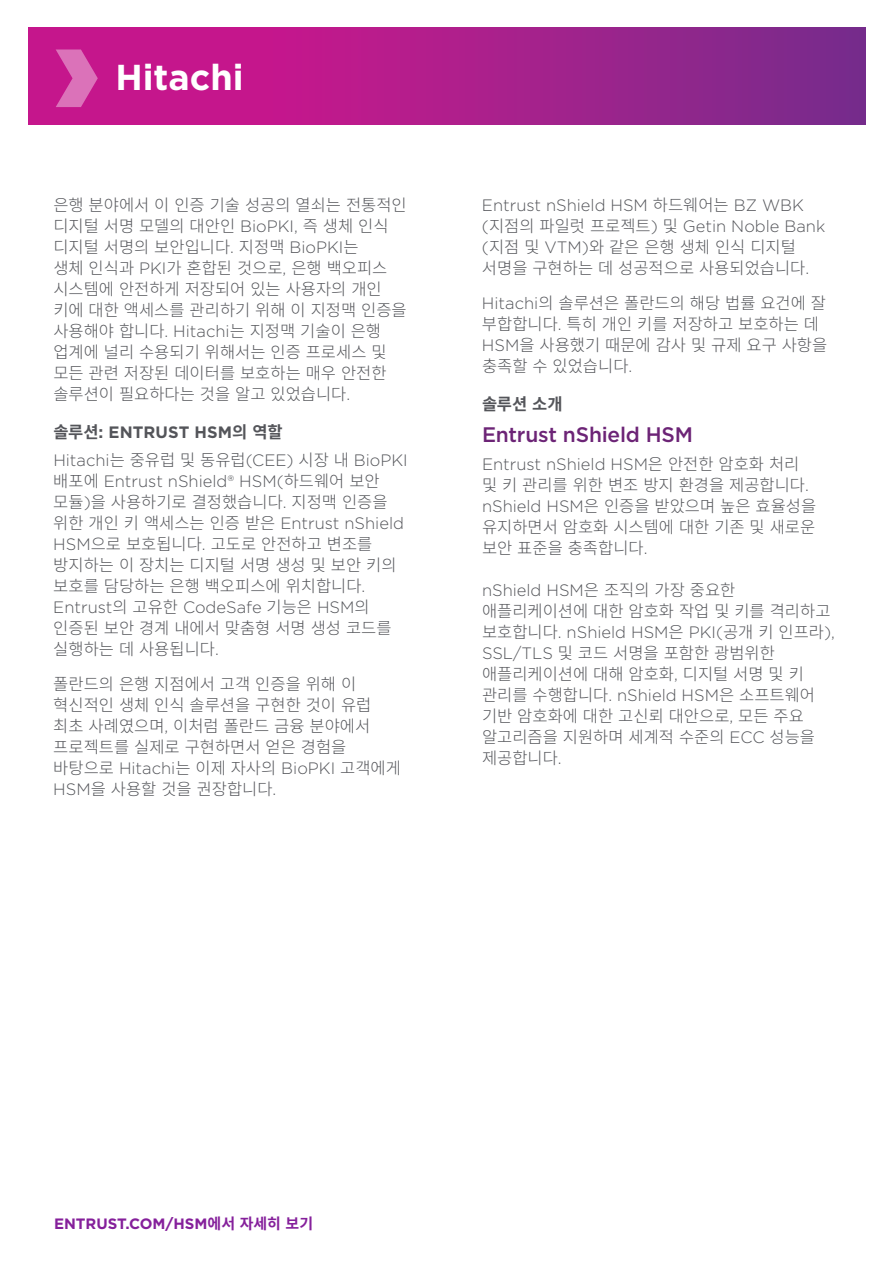
<style>
.page{position:relative;width:893px;height:1263px;background:#fff}
.page>*{position:absolute;margin:0;border:0;box-sizing:border-box;transform-origin:0 0}
.t1{font:700 36px "Gotham";color:#fff}
.t2{font:500 21px "Gotham";letter-spacing:-.01em;color:#6c2476}
.t3{font:300 16.5px/21px "Noto Sans CJ Kkr";color:#54555a}
.t4{font:300 16.5px/27.8px "Gotham";color:#54555a}
.t5{font:700 16.5px "Noto Sans CJ Kkr";color:#54555a}
.t6{font:700 15px "Gotham";color:#85209b}
.s1{font-family:"Gotham"}
.s2{font-family:"Noto Sans CJ Kkr";font-weight:700}
.s3{font-weight:700}
.s4{font-family:"Noto Sans CJ Kkr"}
</style>
<div class="page">
<svg style="left:29px;top:27px;width:837px;height:98px;background:#a91e8b"></svg>
<svg style="left:56px;top:50px;width:42px;height:57px;background:#d24da7"></svg>
<h1 class="t1" style="left:115px;top:54px;width:130px">Hitachi</h1>
<p class="t3" style="left:53px;top:195px;width:355px">은행 분야에서 이 인증 기술 성공의 열쇠는 전통적인 디지털 서명 모델의 대안인 <span class="s1">BioPKI,</span> 즉 생체 인식 디지털 서명의 보안입니다<span class="s1">.</span> 지정맥 <span class="s1">BioPKI</span>는<br>생체 인식과 <span class="s1">PKI</span>가 혼합된 것으로<span class="s1">,</span> 은행 백오피스 시스템에 안전하게 저장되어 있는 사용자의 개인 키에 대한 액세스를 관리하기 위해 이 지정맥 인증을 사용해야 합니다<span class="s1">. Hitachi</span>는 지정맥 기술이 은행 업계에 널리 수용되기 위해서는 인증 프로세스 및 모든 관련 저장된 데이터를 보호하는 매우 안전한 솔루션이 필요하다는 것을 알고 있었습니다<span class="s1">.</span></p>
<p class="t4" style="left:53px;top:418px;width:356px"><span class="s2">솔루션</span><span class="s3">: ENTRUST HSM</span><span class="s2">의 역할<br></span>Hitachi<span class="s4">는 중유럽 및 동유럽</span>(CEE) <span class="s4">시장 내</span> BioPKI</p>
<p class="t4" style="left:53px;top:467px;width:328px"><span class="s4">배포에</span> Entrust nShield® HSM(<span class="s4">하드웨어 보안</span></p>
<p class="t3" style="left:53px;top:492px;width:336px">모듈<span class="s1">)</span>을 사용하기로 결정했습니다<span class="s1">.</span> 지정맥 인증을</p>
<p class="t4" style="left:53px;top:509px;width:352px"><span class="s4">위한 개인 키 액세스는 인증 받은</span> Entrust nShield</p>
<p class="t3" style="left:53px;top:534px;width:345px"><span class="s1">HSM</span>으로 보호됩니다<span class="s1">.</span> 고도로 안전하고 변조를 방지하는 이 장치는 디지털 서명 생성 및 보안 키의 보호를 담당하는 은행 백오피스에 위치합니다<span class="s1">.</span></p>
<p class="t4" style="left:53px;top:593px;width:318px">Entrust<span class="s4">의 고유한</span> CodeSafe <span class="s4">기능은</span> HSM<span class="s4">의</span></p>
<p class="t3" style="left:53px;top:618px;width:340px">인증된 보안 경계 내에서 맞춤형 서명 생성 코드를 실행하는 데 사용됩니다<span class="s1">.</span></p>
<p class="t3" style="left:53px;top:674px;width:349px">폴란드의 은행 지점에서 고객 인증을 위해 이 혁신적인 생체 인식 솔루션을 구현한 것이 유럽 최초 사례였으며<span class="s1">,</span> 이처럼 폴란드 금융 분야에서 프로젝트를 실제로 구현하면서 얻은 경험을 바탕으로 <span class="s1">Hitachi</span>는 이제 자사의 <span class="s1">BioPKI</span> 고객에게<br><span class="s1">HSM</span>을 사용할 것을 권장합니다<span class="s1">.</span></p>
<p class="t4" style="left:482px;top:194px;width:345px;line-height:21px">Entrust nShield HSM <span class="s4">하드웨어는</span> BZ WBK (<span class="s4">지점의 파일럿 프로젝트</span>) <span class="s4">및</span> Getin Noble Bank</p>
<p class="t3" style="left:482px;top:237px;width:329px"><span class="s1">(</span>지점 및 <span class="s1">VTM)</span>와 같은 은행 생체 인식 디지털 서명을 구현하는 데 성공적으로 사용되었습니다<span class="s1">.</span></p>
<p class="t3" style="left:482px;top:293px;width:347px"><span class="s1">Hitachi</span>의 솔루션은 폴란드의 해당 법률 요건에 잘 부합합니다<span class="s1">.</span> 특히 개인 키를 저장하고 보호하는 데<br><span class="s1">HSM</span>을 사용했기 때문에 감사 및 규제 요구 사항을 충족할 수 있었습니다<span class="s1">.</span></p>
<p class="t5" style="left:482px;top:395px;width:82px">솔루션 소개</p>
<p class="t2" style="left:482px;top:421px;width:213px">Entrust nShield HSM</p>
<p class="t4" style="left:482px;top:449px;width:319px">Entrust nShield HSM<span class="s4">은 안전한 암호화 처리</span></p>
<p class="t3" style="left:482px;top:474px;width:336px">및 키 관리를 위한 변조 방지 환경을 제공합니다<span class="s1">. nShield HSM</span>은 인증을 받았으며 높은 효율성을 유지하면서 암호화 시스템에 대한 기존 및 새로운 보안 표준을 충족합니다<span class="s1">.</span></p>
<p class="t4" style="left:482px;top:575px;width:255px">nShield HSM<span class="s4">은 조직의 가장 중요한</span></p>
<p class="t3" style="left:482px;top:600px;width:350px">애플리케이션에 대한 암호화 작업 및 키를 격리하고</p>
<p class="t4" style="left:482px;top:617px;width:354px"><span class="s4">보호합니다</span>. nShield HSM<span class="s4">은</span> PKI(<span class="s4">공개 키 인프라</span>),</p>
<p class="t3" style="left:482px;top:642px;width:335px"><span class="s1">SSL/TLS</span> 및 코드 서명을 포함한 광범위한 애플리케이션에 대해 암호화<span class="s1">,</span> 디지털 서명 및 키 관리를 수행합니다<span class="s1">. nShield HSM</span>은 소프트웨어 기반 암호화에 대한 고신뢰 대안으로<span class="s1">,</span> 모든 주요 알고리즘을 지원하며 세계적 수준의 <span class="s1">ECC</span> 성능을 제공합니다<span class="s1">.</span></p>
<p class="t6" style="left:54px;top:1214px;width:261px">ENTRUST.COM/HSM<span class="s4">에서 자세히 보기</span></p>
</div>
